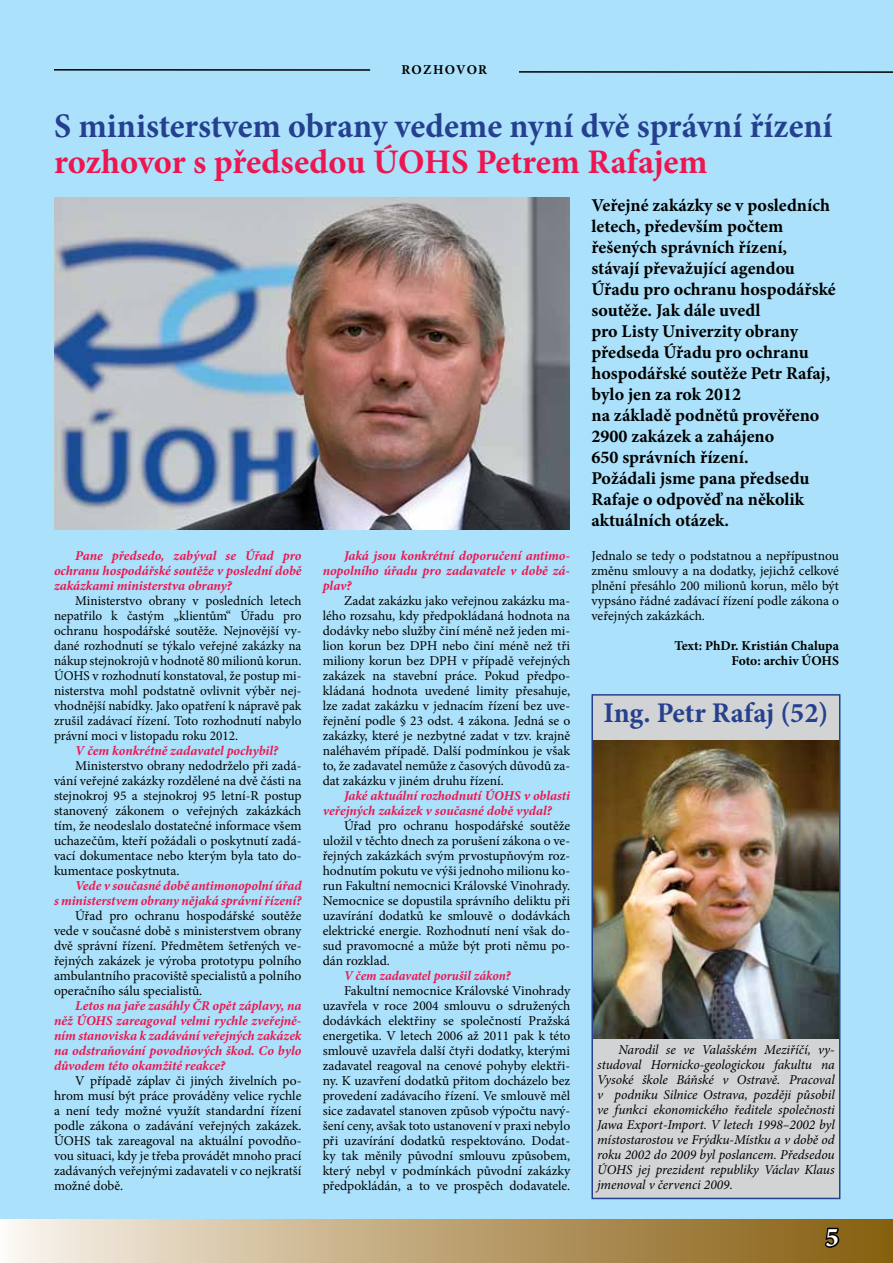
<style>
.page{position:relative;width:893px;height:1263px;background:#fff}
.page>*{position:absolute;margin:0;border:0;box-sizing:border-box;transform-origin:0 0}
.t1{font:700 34.5px "Minion Pro";color:#25408f}
.t2{font:700 34.5px "Minion Pro";letter-spacing:-.005em;color:#ed1651}
.t3{font:700 28.5px "Minion Pro";letter-spacing:-.005em;color:#25408f}
.t4{font:700 27px "Minion Pro";color:#fff}
.t5{font:700 18px/21px "Minion Pro";color:#000}
.t6{font:13.5px/15px "Minion Pro";color:#000;text-align:justify}
.t7{font:italic 700 13.5px/15px "Minion Pro";letter-spacing:-.005em;color:#ed1651;text-align:justify}
.t8{font:italic 13.5px/15px "Minion Pro";letter-spacing:-.005em;color:#000;text-align:justify}
.t9{font:700 13.5px/15px "Minion Pro";color:#000;text-align:right}
.t10{font:italic 700 13.5px "Minion Pro";letter-spacing:-.005em;color:#ed1651;scale:.96 1}
.t11{font:700 13.5px "Minion Pro";letter-spacing:.085em;color:#000}
</style>
<div class="page">
<div style="left:0;top:0;width:893px;height:1228px;background:#abe1fa"></div>
<div style="left:0;top:1219px;width:893px;height:44px;background:linear-gradient(to right,#f9f1e9,#835a08)"></div>
<svg style="left:823px;top:1226px;width:18px;height:23px"></svg>
<hr style="left:519px;top:71px;width:374px;height:2px;background:#000">
<hr style="left:54px;top:69px;width:316px;height:2px;background:#000">
<div style="left:592px;top:695px;width:248px;height:503px;background:#d1d3d4"></div>
<div style="left:591px;top:694px;width:249px;height:505px;border:2px solid #25408f"></div>
<img style="left:55px;top:198px;width:514px;height:332px">
<img style="left:593px;top:740px;width:246px;height:299px">
<p class="t11" style="left:402px;top:60px;width:87px">ROZHOVOR</p>
<h1 class="t1" style="left:54px;top:101px;width:780px">S ministerstvem obrany vedeme nyní dvě správní řízení</h1>
<h1 class="t2" style="left:54px;top:137px;width:655px">rozhovor s předsedou ÚOHS Petrem Rafajem</h1>
<p class="t5" style="left:591px;top:194px;width:246px">Veřejné zakázky se v posledních letech, především počtem řešených správních řízení, stávají převažující agendou<br>Úřadu pro ochranu hospodářské soutěže. Jak dále uvedl<br>pro Listy Univerzity obrany předseda Úřadu pro ochranu hospodářské soutěže Petr Rafaj, bylo jen za rok 2012<br>na základě podnětů prověřeno<br>2900 zakázek a zahájeno<br>650 správních řízení.<br>Požádali jsme pana předsedu<br>Rafaje o odpověď na několik aktuálních otázek.</p>
<p class="t7" style="left:54px;top:548px;width:249px;text-indent:21px">Pane předsedo, zabýval se Úřad pro ochranu hospodářské soutěže v poslední době zakázkami ministerstva obrany?</p>
<p class="t6" style="left:54px;top:594px;width:249px;text-indent:21px">Ministerstvo obrany v posledních letech nepatřilo k častým „klientům“ Úřadu pro ochranu hospodářské soutěže. Nejnovější vy&shy;dané rozhodnutí se týkalo veřejné zakázky na nákup stejnokrojů v hodnotě 80 milionů korun.<br>ÚOHS v rozhodnutí konstatoval, že postup mi&shy;nisterstva mohl podstatně ovlivnit výběr nej&shy;vhodnější nabídky. Jako opatření k nápravě pak zrušil zadávací řízení. Toto rozhodnutí nabylo právní moci v listopadu roku 2012.</p>
<p class="t7" style="left:75px;top:743px;width:205px">V čem konkrétně zadavatel pochybil?</p>
<p class="t6" style="left:54px;top:759px;width:249px;text-indent:21px">Ministerstvo obrany nedodrželo při zadá&shy;vání veřejné zakázky rozdělené na dvě části na stejnokroj 95 a stejnokroj 95 letní-R postup stanovený zákonem o veřejných zakázkách tím, že neodeslalo dostatečné informace všem uchazečům, kteří požádali o poskytnutí zadá&shy;vací dokumentace nebo kterým byla tato do&shy;kumentace poskytnuta.</p>
<p class="t7" style="left:54px;top:878px;width:249px;text-align:right">Vede v současné době antimonopolní úřad<br>s ministerstvem obrany nějaká správní řízení?</p>
<p class="t6" style="left:54px;top:909px;width:249px;text-indent:21px">Úřad pro ochranu hospodářské soutěže vede v současné době s ministerstvem obrany dvě správní řízení. Předmětem šetřených ve&shy;řejných zakázek je výroba prototypu polního ambulantního pracoviště specialistů a polního operačního sálu specialistů.</p>
<p class="t7" style="left:54px;top:998px;width:249px;text-indent:21px">Letos na jaře zasáhly ČR opět záplavy, na něž ÚOHS zareagoval velmi rychle zveřejně&shy;ním stanoviska k zadávání veřejných zakázek na odstraňování povodňových škod. Co bylo důvodem této okamžité reakce?</p>
<p class="t6" style="left:54px;top:1074px;width:249px;text-indent:21px">V případě záplav či jiných živelních po&shy;hrom musí být práce prováděny velice rychle a není tedy možné využít standardní řízení podle zákona o zadávání veřejných zakázek.<br>ÚOHS tak zareagoval na aktuální povodňo&shy;vou situaci, kdy je třeba provádět mnoho prací zadávaných veřejnými zadavateli v co nejkratší možné době.</p>
<p class="t6" style="left:591px;top:549px;width:249px">Jednalo se tedy o podstatnou a nepřípustnou změnu smlouvy a na dodatky, jejichž celkové plnění přesáhlo 200 milionů korun, mělo být vypsáno řádné zadávací řízení podle zákona o veřejných zakázkách.</p>
<p class="t9" style="left:674px;top:638px;width:166px">Text: PhDr. Kristián Chalupa<br>Foto: archiv ÚOHS</p>
<h2 class="t3" style="left:603px;top:693px;width:226px">Ing. Petr Rafaj (52)</h2>
<p class="t7" style="left:323px;top:548px;width:249px;text-indent:21px">Jaká jsou konkrétní doporučení antimo&shy;nopolního úřadu pro zadavatele v době zá&shy;plav?</p>
<p class="t6" style="left:323px;top:594px;width:249px;text-indent:21px">Zadat zakázku jako veřejnou zakázku ma&shy;lého rozsahu, kdy předpokládaná hodnota na dodávky nebo služby činí méně než jeden mi&shy;lion korun bez DPH nebo činí méně než tři miliony korun bez DPH v případě veřejných zakázek na stavební práce. Pokud předpo&shy;kládaná hodnota uvedené limity přesahuje, lze zadat zakázku v jednacím řízení bez uve&shy;řejnění podle § 23 odst. 4 zákona. Jedná se o zakázky, které je nezbytné zadat v tzv. krajně naléhavém případě. Další podmínkou je však to, že zadavatel nemůže z časových důvodů za&shy;dat zakázku v jiném druhu řízení.</p>
<p class="t7" style="left:323px;top:788px;width:249px;text-indent:21px">Jaké aktuální rozhodnutí ÚOHS v oblasti veřejných zakázek v současné době vydal?</p>
<p class="t6" style="left:323px;top:819px;width:249px;text-indent:21px">Úřad pro ochranu hospodářské soutěže uložil v těchto dnech za porušení zákona o ve&shy;řejných zakázkách svým prvostupňovým roz&shy;hodnutím pokutu ve výši jednoho milionu ko&shy;run Fakultní nemocnici Královské Vinohrady.<br>Nemocnice se dopustila správního deliktu při uzavírání dodatků ke smlouvě o dodávkách elektrické energie. Rozhodnutí není však do&shy;sud pravomocné a může být proti němu po&shy;dán rozklad.</p>
<p class="t10" style="left:344px;top:966px;width:175px">V čem zadavatel porušil zákon?</p>
<p class="t6" style="left:323px;top:984px;width:249px;text-indent:21px">Fakultní nemocnice Královské Vinohrady uzavřela v roce 2004 smlouvu o sdružených dodávkách elektřiny se společností Pražská energetika. V letech 2006 až 2011 pak k této smlouvě uzavřela další čtyři dodatky, kterými zadavatel reagoval na cenové pohyby elektři&shy;ny. K uzavření dodatků přitom docházelo bez provedení zadávacího řízení. Ve smlouvě měl sice zadavatel stanoven způsob výpočtu navý&shy;šení ceny, avšak toto ustanovení v praxi nebylo při uzavírání dodatků respektováno. Dodat&shy;ky tak měnily původní smlouvu způsobem, který nebyl v podmínkách původní zakázky předpokládán, a to ve prospěch dodavatele.</p>
<p class="t8" style="left:597px;top:1042px;width:239px;text-indent:21px">Narodil se ve Valašském Meziříčí, vy&shy;studoval Hornicko-geologickou fakultu na Vysoké škole Báňské v Ostravě. Pracoval v podniku Silnice Ostrava, později působil ve funkci ekonomického ředitele společnosti Jawa Export-Import. V letech 1998–2002 byl místostarostou ve Frýdku-Místku a v době od roku 2002 do 2009 byl poslancem. Předsedou ÚOHS jej prezident republiky Václav Klaus jmenoval v červenci 2009.</p>
<h3 class="t4" style="left:825px;top:1218px;width:15px">5</h3>
</div>
